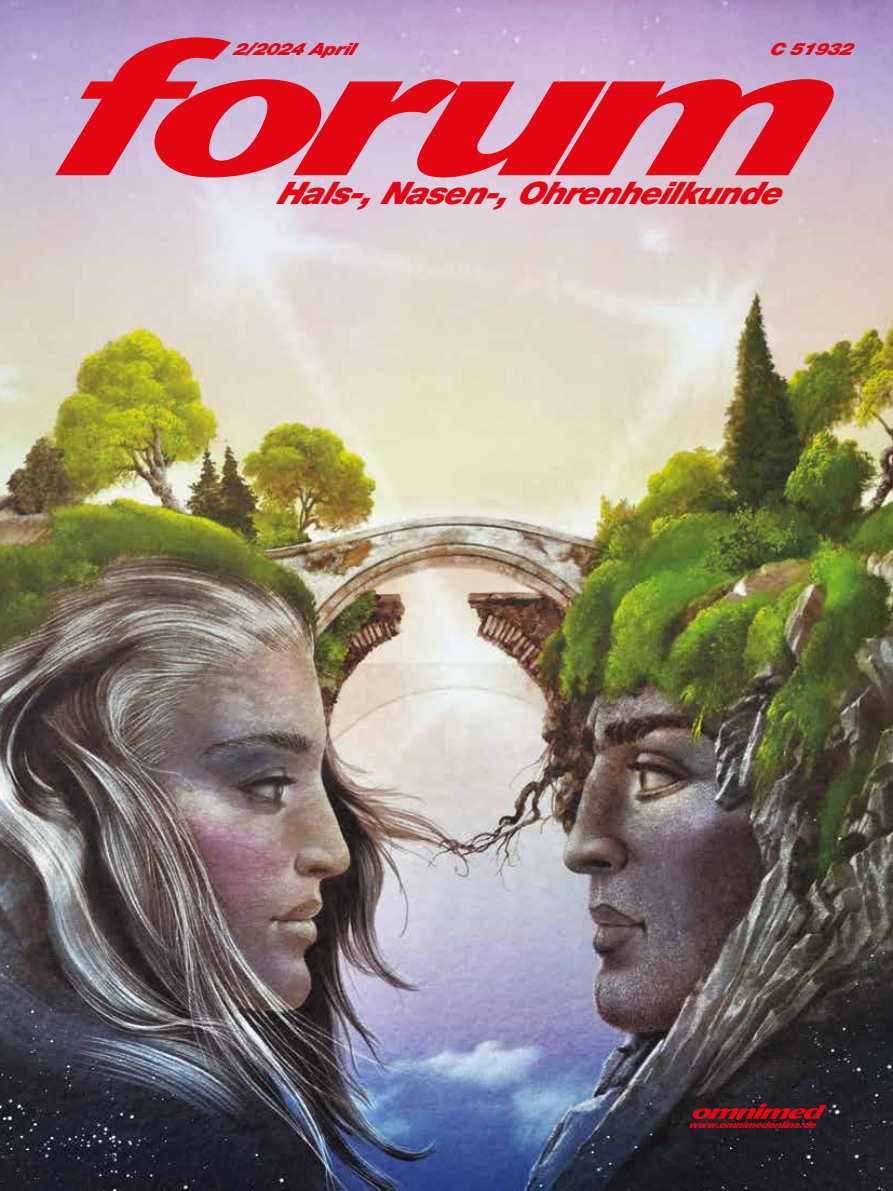
<style>
.page{position:relative;width:893px;height:1191px;background:#fff}
.page>*{position:absolute;margin:0;border:0;box-sizing:border-box;transform-origin:0 0}
.t1{font:italic 900 31.05px "Helvetica Neue LT Std";color:#e30613;scale:1.1 1}
.t2{font:italic 900 16.95px "Helvetica Neue LT Std";color:#e30613;scale:1.17 1}
.t3{font:italic 900 9.3px "Helvetica Neue LT Std";color:#e30613;scale:1.17 1}
</style>
<div class="page">
<img style="left:0;top:0;width:893px;height:1191px">
<svg style="left:692px;top:1103px;width:135px;height:16px;background:#7b141d"></svg>
<svg style="left:55px;top:37px;width:782px;height:140px;background:#d66279"></svg>
<p class="t2" style="left:233px;top:39px;width:112px">2/2024Ap ril</p>
<p class="t2" style="left:769px;top:39px;width:79px">C51932</p>
<p class="t1" style="left:276px;top:174px;width:472px">Hals-, Nasen-, Ohrenheilkunde</p>
<p class="t3" style="left:689px;top:1119px;width:114px">www.omnimedonline.de</p>
</div>
